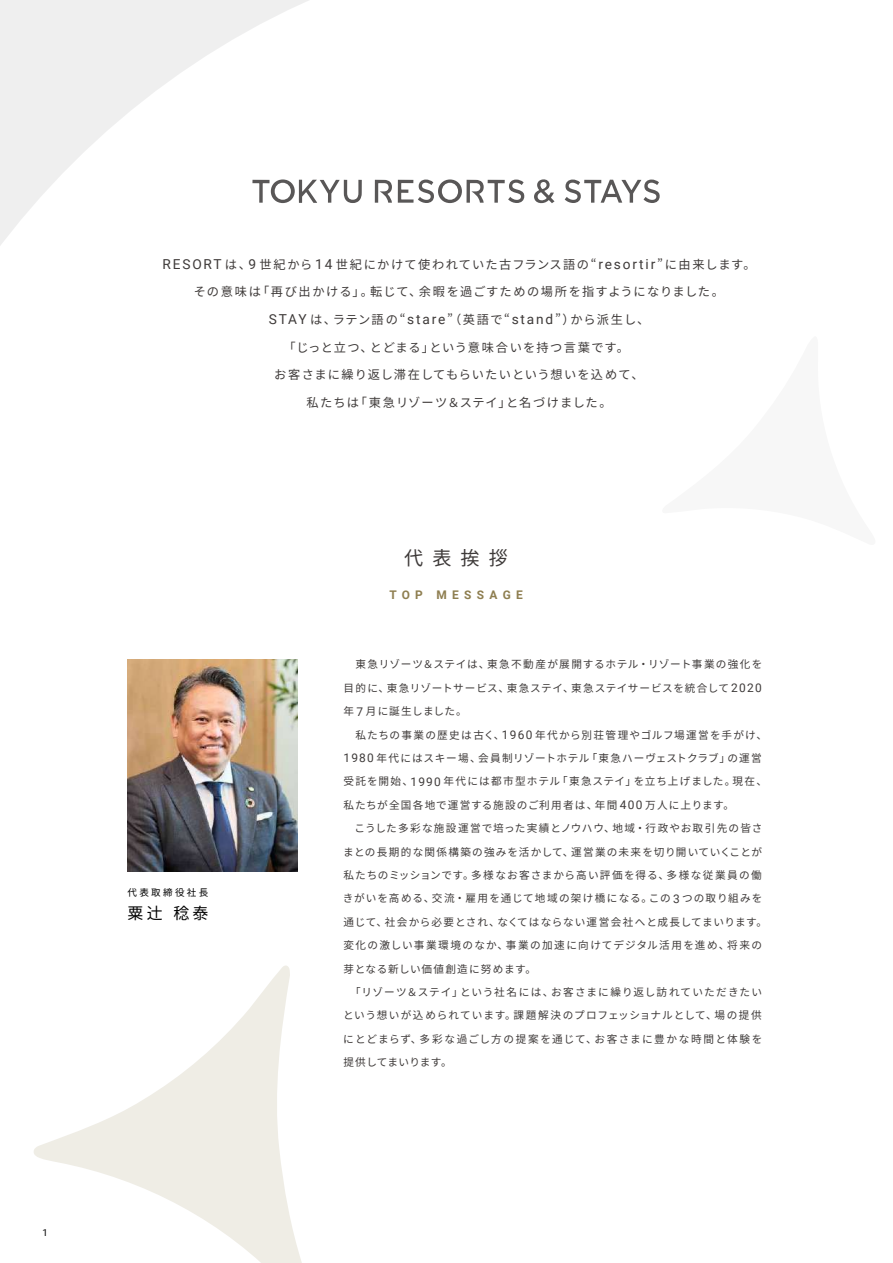
<style>
.page{position:relative;width:893px;height:1263px;background:#fff}
.page>*{position:absolute;margin:0;border:0;box-sizing:border-box;transform-origin:0 0}
.t1{font:19.2px "Noto Sans CJ Kjp";color:#3e3a39}
.t2{font:15.9px "Noto Sans CJ Kjp";color:#000}
.t3{font:12.15px "Noto Sans CJ Kjp";letter-spacing:.09em;color:#3e3a39}
.t4{font:700 11.85px "Roboto";letter-spacing:.445em;color:#8e7e50}
.t5{font:10.65px/23.4px "Noto Sans CJ Kjp";letter-spacing:.1em;color:#3e3a39}
.t6{font:9.6px "Noto Sans CJ Kjp";letter-spacing:.24em;color:#000}
.t7{font:9.6px "Roboto";color:#000}
.s1{font-family:"Roboto";font-size:13.65px}
.s2{font-family:"Roboto";font-size:11.85px}
</style>
<div class="page">
<svg style="left:565px;top:180px;width:95px;height:23px"></svg>
<svg style="left:425px;top:179px;width:99px;height:24px"></svg>
<svg style="left:534px;top:179px;width:20px;height:25px"></svg>
<svg style="left:34px;top:965px;width:268px;height:298px"></svg>
<svg style="left:0;top:0;width:425px;height:245px"></svg>
<img style="left:128px;top:659px;width:170px;height:213px">
<p class="t7" style="left:43px;top:1226px;width:7px">1</p>
<p class="t3" style="left:163px;top:257px;width:595px"><span class="s1">RESORT</span> は、<span class="s1">9</span> 世紀から<span class="s1">14</span> 世紀にかけて使われていた古フランス語の“<span class="s1">resortir</span>”に由来します。</p>
<p class="t3" style="left:194px;top:285px;width:532px">その意味は「再び出かける」。転じて、余暇を過ごすための場所を指すようになりました。</p>
<p class="t3" style="left:269px;top:313px;width:382px"><span class="s1">STAY</span> は、ラテン語の“<span class="s1">stare</span>”（英語で“<span class="s1">stand</span>”）から派生し、</p>
<p class="t3" style="left:283px;top:340px;width:347px">「じっと立つ、とどまる」という意味合いを持つ言葉です。</p>
<p class="t3" style="left:274px;top:368px;width:371px">お客さまに繰り返し滞在してもらいたいという想いを込めて、</p>
<p class="t3" style="left:307px;top:396px;width:307px">私たちは「東急リゾーツ＆ステイ」と名づけました。</p>
<p class="t6" style="left:128px;top:887px;width:82px">代表取締役社長</p>
<h2 class="t2" style="left:128px;top:904px;width:82px">粟辻 稔泰</h2>
<h1 class="t1" style="left:404px;top:547px;width:106px">代表挨拶</h1>
<p class="t4" style="left:389px;top:586px;width:135px">TOP MESSAGE</p>
<p class="t5" style="left:343px;top:653px;width:426px">　東急リゾーツ＆ステイは、東急不動産が展開するホテル・リゾート事業の強化を目的に、東急リゾートサービス、東急ステイ、東急ステイサービスを統合して <span class="s2">2020</span>年 <span class="s2">7</span> 月に誕生しました。<br>　私たちの事業の歴史は古く、<span class="s2">1960</span> 年代から別荘管理やゴルフ場運営を手がけ、<span class="s2">1980</span> 年代にはスキー場、会員制リゾートホテル「東急ハーヴェストクラブ」の運営受託を開始、<span class="s2">1990</span> 年代には都市型ホテル「東急ステイ」を立ち上げました。現在、私たちが全国各地で運営する施設のご利用者は、年間 <span class="s2">400</span> 万人に上ります。<br>　こうした多彩な施設運営で培った実績とノウハウ、地域・行政やお取引先の皆さまとの長期的な関係構築の強みを活かして、運営業の未来を切り開いていくことが私たちのミッションです。多様なお客さまから高い評価を得る、多様な従業員の働きがいを高める、交流・雇用を通じて地域の架け橋になる。この <span class="s2">3</span> つの取り組みを通じて、社会から必要とされ、なくてはならない運営会社へと成長してまいります。変化の激しい事業環境のなか、事業の加速に向けてデジタル活用を進め、将来の芽となる新しい価値創造に努めます。<br>　「リゾーツ＆ステイ」という社名には、お客さまに繰り返し訪れていただきたいという想いが込められています。課題解決のプロフェッショナルとして、場の提供にとどまらず、多彩な過ごし方の提案を通じて、お客さまに豊かな時間と体験を提供してまいります。</p>
</div>
